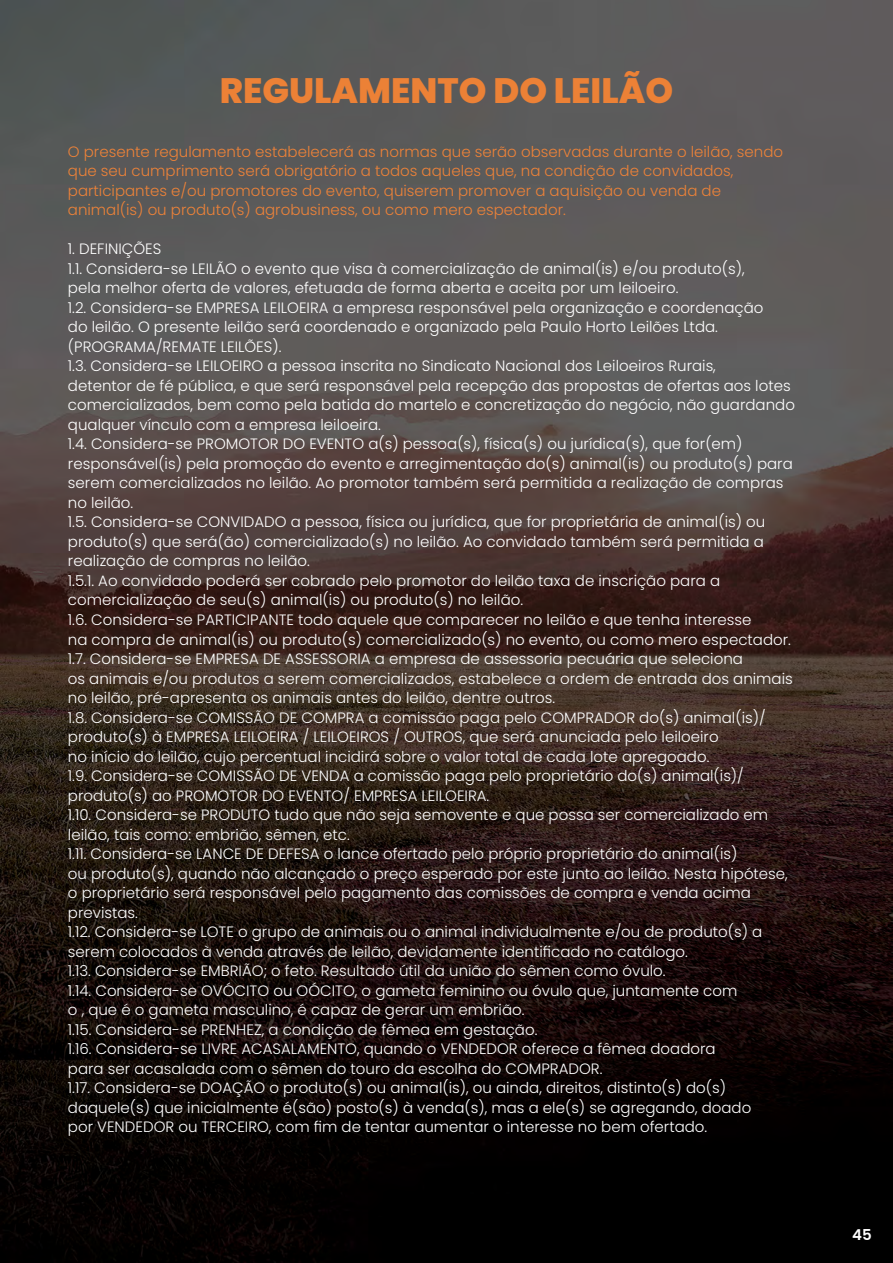
<style>
.page{position:relative;width:893px;height:1263px;background:#fff}
.page>*{position:absolute;margin:0;border:0;box-sizing:border-box;transform-origin:0 0}
.t1{font:800 35.25px "Poppins";color:#ec8136}
.t2{font:300 15px/19.5px "Poppins";color:#fff}
.t3{font:300 15px/19.5px "Poppins";color:#ec8239}
.t4{font:600 15px "Poppins";color:#fff}
</style>
<div class="page">
<img style="left:0;top:0;width:893px;height:1263px">
<svg style="left:0;top:140px;width:1px;height:1123px"></svg>
<h1 class="t1" style="left:220px;top:70px;width:455px">REGULAMENTO DO LEILÃO</h1>
<p class="t3" style="left:68px;top:142px;width:717px">O presente regulamento estabelecerá as normas que serão observadas durante o leilão, sendo que seu cumprimento será obrigatório a todos aqueles que, na condição de convidados, participantes e/ou promotores do evento, quiserem promover a aquisição ou venda de animal(is) ou produto(s) agrobusiness, ou como mero espectador.</p>
<p class="t2" style="left:68px;top:239px;width:729px">1. DEFINIÇÕES<br>1.1. Considera-se LEILÃO o evento que visa à comercialização de animal(is) e/ou produto(s),<br>pela melhor oferta de valores, efetuada de forma aberta e aceita por um leiloeiro.<br>1.2. Considera-se EMPRESA LEILOEIRA a empresa responsável pela organização e coordenação<br>do leilão. O presente leilão será coordenado e organizado pela Paulo Horto Leilões Ltda. (PROGRAMA/REMATE LEILÕES).<br>1.3. Considera-se LEILOEIRO a pessoa inscrita no Sindicato Nacional dos Leiloeiros Rurais,<br>detentor de fé pública, e que será responsável pela recepção das propostas de ofertas aos lotes comercializados, bem como pela batida do martelo e concretização do negócio, não guardando qualquer vínculo com a empresa leiloeira.<br>1.4. Considera-se PROMOTOR DO EVENTO a(s) pessoa(s), física(s) ou jurídica(s), que for(em) responsável(is) pela promoção do evento e arregimentação do(s) animal(is) ou produto(s) para serem comercializados no leilão. Ao promotor também será permitida a realização de compras no leilão.<br>1.5. Considera-se CONVIDADO a pessoa, física ou jurídica, que for proprietária de animal(is) ou produto(s) que será(ão) comercializado(s) no leilão. Ao convidado também será permitida a realização de compras no leilão.<br>1.5.1. Ao convidado poderá ser cobrado pelo promotor do leilão taxa de inscrição para a comercialização de seu(s) animal(is) ou produto(s) no leilão.<br>1.6. Considera-se PARTICIPANTE todo aquele que comparecer no leilão e que tenha interesse<br>na compra de animal(is) ou produto(s) comercializado(s) no evento, ou como mero espectador.<br>1.7. Considera-se EMPRESA DE ASSESSORIA a empresa de assessoria pecuária que seleciona<br>os animais e/ou produtos a serem comercializados, estabelece a ordem de entrada dos animais no leilão, pré-apresenta os animais antes do leilão, dentre outros.<br>1.8. Considera-se COMISSÃO DE COMPRA a comissão paga pelo COMPRADOR do(s) animal(is)/ produto(s) à EMPRESA LEILOEIRA / LEILOEIROS / OUTROS, que será anunciada pelo leiloeiro<br>no início do leilão, cujo percentual incidirá sobre o valor total de cada lote apregoado.<br>1.9. Considera-se COMISSÃO DE VENDA a comissão paga pelo proprietário do(s) animal(is)/ produto(s) ao PROMOTOR DO EVENTO/ EMPRESA LEILOEIRA.<br>1.10. Considera-se PRODUTO tudo que não seja semovente e que possa ser comercializado em leilão, tais como: embrião, sêmen, etc.<br>1.11. Considera-se LANCE DE DEFESA o lance ofertado pelo próprio proprietário do animal(is)<br>ou produto(s), quando não alcançado o preço esperado por este junto ao leilão. Nesta hipótese, o proprietário será responsável pelo pagamento das comissões de compra e venda acima previstas.<br>1.12. Considera-se LOTE o grupo de animais ou o animal individualmente e/ou de produto(s) a serem colocados à venda através de leilão, devidamente identificado no catálogo.<br>1.13. Considera-se EMBRIÃO; o feto. Resultado útil da união do sêmen como óvulo.<br>1.14. Considera-se OVÓCITO ou OÓCITO, o gameta feminino ou óvulo que, juntamente com<br>o , que é o gameta masculino, é capaz de gerar um embrião.<br>1.15. Considera-se PRENHEZ, a condição de fêmea em gestação.<br>1.16. Considera-se LIVRE ACASALAMENTO, quando o VENDEDOR oferece a fêmea doadora<br>para ser acasalada com o sêmen do touro da escolha do COMPRADOR.<br>1.17. Considera-se DOAÇÃO o produto(s) ou animal(is), ou ainda, direitos, distinto(s) do(s) daquele(s) que inicialmente é(são) posto(s) à venda(s), mas a ele(s) se agregando, doado<br>por VENDEDOR ou TERCEIRO, com fim de tentar aumentar o interesse no bem ofertado.</p>
<p class="t4" style="left:852px;top:1226px;width:21px">45</p>
</div>
